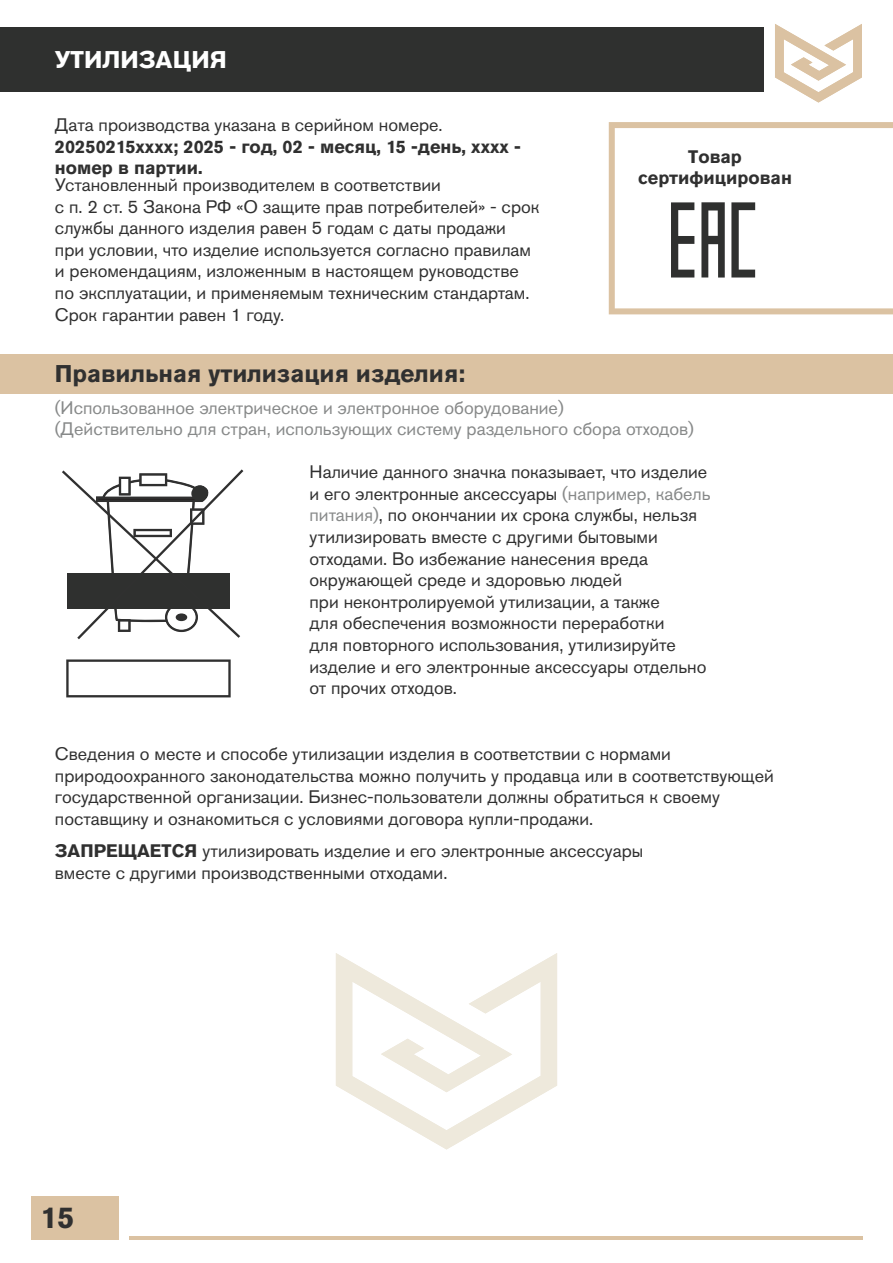
<style>
.page{position:relative;width:893px;height:1263px;background:#fff}
.page>*{position:absolute;margin:0;border:0;box-sizing:border-box;transform-origin:0 0}
.t1{font:700 30px "Akzidenz Grotesk Pro";color:#303030}
.t2{font:700 24px "Akzidenz Grotesk Pro";color:#303030}
.t3{font:700 24px "Akzidenz Grotesk Pro";color:#fff}
.t4{font:18px/21.6px "Akzidenz Grotesk Pro";color:#303030}
.t5{font:18px/21.6px "Akzidenz Grotesk Pro";color:#878989}
.t6{font:700 18px/21.6px "Akzidenz Grotesk Pro";color:#303030}
.s1{color:#878989}
.s2{font-weight:700}
</style>
<div class="page">
<hr style="left:129px;top:1236px;width:733px;height:3px;background:#dbc2a2">
<div style="left:31px;top:1196px;width:87px;height:43px;background:#dbc2a2"></div>
<svg style="left:336px;top:953px;width:221px;height:196px"></svg>
<div style="left:0;top:354px;width:893px;height:39px;background:#dbc2a2"></div>
<svg style="left:609px;top:122px;width:284px;height:192px"></svg>
<svg style="left:775px;top:24px;width:87px;height:78px"></svg>
<div style="left:0;top:27px;width:764px;height:64px;background:#2f302f"></div>
<svg style="left:701px;top:202px;width:24px;height:76px"></svg>
<svg style="left:671px;top:202px;width:23px;height:75px"></svg>
<svg style="left:731px;top:202px;width:24px;height:75px"></svg>
<svg style="left:66px;top:659px;width:165px;height:38px"></svg>
<svg style="left:62px;top:469px;width:181px;height:170px"></svg>
<h2 class="t3" style="left:55px;top:44px;width:173px">УТИЛИЗАЦИЯ</h2>
<p class="t4" style="left:55px;top:114px;width:389px">Дата производства указана в серийном номере.</p>
<p class="t6" style="left:55px;top:135px;width:467px">20250215xxxx; 2025 - год, 02 - месяц, 15 -день, хххх - номер в партии.</p>
<p class="t4" style="left:55px;top:174px;width:486px">Установленный производителем в соответствии<br>с п. 2 ст. 5 Закона РФ «О защите прав потребителей» - срок службы данного изделия равен 5 годам с даты продажи при условии, что изделие используется согласно правилам и рекомендациям, изложенным в настоящем руководстве по эксплуатации, и применяемым техническим стандартам.<br>Срок гарантии равен 1 году.</p>
<p class="t6" style="left:638px;top:145px;width:155px;text-align:center">Товар сертифицирован</p>
<h2 class="t2" style="left:55px;top:358px;width:412px">Правильная утилизация изделия:</h2>
<p class="t5" style="left:55px;top:396px;width:640px">(Использованное электрическое и электронное оборудование) (Действительно для стран, использующих систему раздельного сбора отходов)</p>
<p class="t4" style="left:310px;top:461px;width:403px">Наличие данного значка показывает, что изделие и его электронные аксессуары <span class="s1">(например, кабель питания)</span>, по окончании их срока службы, нельзя утилизировать вместе с другими бытовыми отходами. Во избежание нанесения вреда окружающей среде и здоровью людей<br>при неконтролируемой утилизации, а также<br>для обеспечения возможности переработки<br>для повторного использования, утилизируйте изделие и его электронные аксессуары отдельно от прочих отходов.</p>
<p class="t4" style="left:55px;top:743px;width:720px">Сведения о месте и способе утилизации изделия в соответствии с нормами природоохранного законодательства можно получить у продавца или в соответствующей государственной организации. Бизнес-пользователи должны обратиться к своему поставщику и ознакомиться с условиями договора купли-продажи.</p>
<p class="t4" style="left:55px;top:840px;width:590px"><span class="s2">ЗАПРЕЩАЕТСЯ</span> утилизировать изделие и его электронные аксессуары вместе с другими производственными отходами.</p>
<h1 class="t1" style="left:41px;top:1198px;width:35px">15</h1>
</div>
